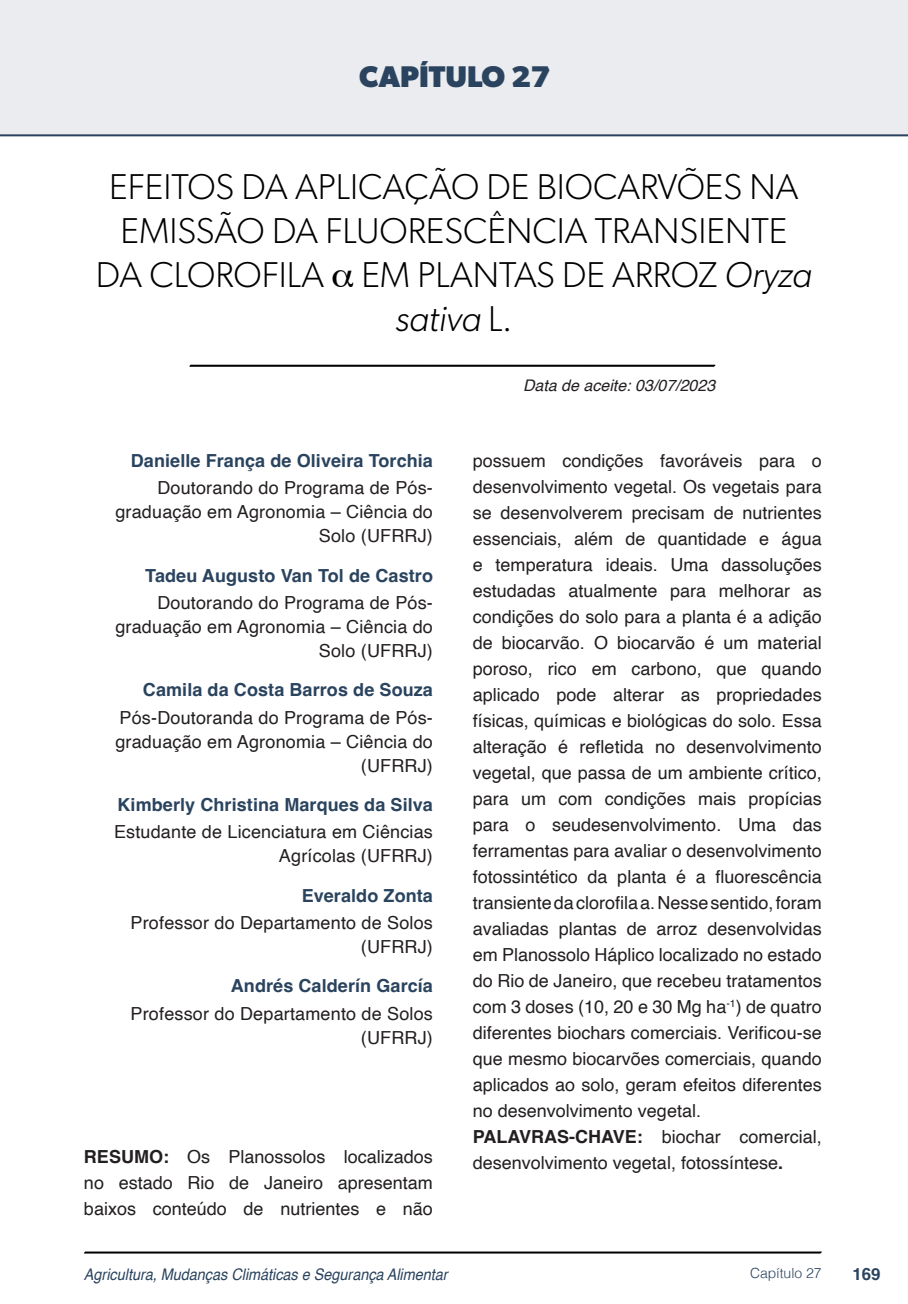
<style>
.page{position:relative;width:908px;height:1304px;background:#fff}
.page>*{position:absolute;margin:0;border:0;box-sizing:border-box;transform-origin:0 0}
.nome_artigos{font:300 36px/44px "Gibson";color:#000;text-align:center}
.capítulos{font:700 30px "Gibson";color:#2a435e}
.Resumos_e_PC_TXT{font:18px/26px "Helvetica";color:#231f20;text-align:justify}
.info_autores{font:18px/24px "Helvetica";letter-spacing:.01em;color:#231f20;text-align:right}
.nome_autores{font:700 18px "Helvetica";letter-spacing:.005em;color:#2a435e}
.t1{font:700 16.8px "Helvetica";color:#2a435e}
.t2{font:italic 16px "Helvetica";color:#2a435e;scale:.9 1}
.t3{font:italic 16px "Helvetica";color:#231f20}
.t4{font:300 14px "Helvetica";color:#2a435e}
.s1{font-style:italic}
.s2{font-weight:700}
</style>
<div class="page">
<svg style="left:84px;top:1251px;width:737px;height:3px;background:#515151"></svg>
<svg style="left:189px;top:364px;width:526px;height:3px;background:#4f4f4f"></svg>
<div style="left:0;top:0;width:907px;height:136px;background:#eaecef"></div>
<div style="left:44px;top:72px;width:68px;height:61px;background:#eaecef"></div>
<p class="capítulos" style="left:359px;top:58px;width:192px">CAPÍTULO 27</p>
<p class="nome_artigos" style="left:96px;top:164px;width:717px">EFEITOS DA APLICAÇÃO DE BIOCARVÕES NA<br>EMISSÃO DA FLUORESCÊNCIA TRANSIENTE<br>DA CLOROFILA EM PLANTAS DE ARROZ <span class="s1">Oryza sativa</span> L.</p>
<p class="nome_autores" style="left:131px;top:450px;width:303px">Danielle França de Oliveira Torchia</p>
<p class="info_autores" style="left:115px;top:477px;width:319px">Doutorando do Programa de Pós&shy;graduação em Agronomia – Ciência do<br>Solo (UFRRJ)</p>
<p class="nome_autores" style="left:145px;top:564px;width:289px">Tadeu Augusto Van Tol de Castro</p>
<p class="info_autores" style="left:115px;top:591px;width:319px">Doutorando do Programa de Pós&shy;graduação em Agronomia – Ciência do<br>Solo (UFRRJ)</p>
<p class="nome_autores" style="left:143px;top:679px;width:291px">Camila da Costa Barros de Souza</p>
<p class="info_autores" style="left:115px;top:706px;width:319px">Pós-Doutoranda do Programa de Pós&shy;graduação em Agronomia – Ciência do (UFRRJ)</p>
<p class="nome_autores" style="left:117px;top:794px;width:317px">Kimberly Christina Marques da Silva</p>
<p class="info_autores" style="left:114px;top:821px;width:320px">Estudante de Licenciatura em Ciências<br>Agrícolas (UFRRJ)</p>
<p class="nome_autores" style="left:301px;top:884px;width:133px">Everaldo Zonta</p>
<p class="info_autores" style="left:130px;top:911px;width:304px">Professor do Departamento de Solos (UFRRJ)</p>
<p class="nome_autores" style="left:231px;top:975px;width:203px">Andrés Calderín García</p>
<p class="info_autores" style="left:130px;top:1002px;width:304px">Professor do Departamento de Solos (UFRRJ)</p>
<p class="Resumos_e_PC_TXT" style="left:84px;top:1144px;width:350px"><span class="s2">RESUMO:</span> Os Planossolos localizados no estado Rio de Janeiro apresentam baixos conteúdo de nutrientes e não</p>
<p class="t3" style="left:523px;top:373px;width:194px">Data de aceite: 03/07/2023</p>
<p class="Resumos_e_PC_TXT" style="left:472px;top:448px;width:350px">possuem condições favoráveis para o desenvolvimento vegetal. Os vegetais para se desenvolverem precisam de nutrientes essenciais, além de quantidade e água e temperatura ideais. Uma dassoluções estudadas atualmente para melhorar as condições do solo para a planta é a adição de biocarvão. O biocarvão é um material poroso, rico em carbono, que quando aplicado pode alterar as propriedades físicas, químicas e biológicas do solo. Essa alteração é refletida no desenvolvimento vegetal, que passa de um ambiente crítico, para um com condições mais propícias para o seudesenvolvimento. Uma das ferramentas para avaliar o desenvolvimento fotossintético da planta é a fluorescência transiente da clorofila a. Nesse sentido, foram avaliadas plantas de arroz desenvolvidas em Planossolo Háplico localizado no estado do Rio de Janeiro, que recebeu tratamentos com 3 doses (10, 20 e 30 Mg ha<sup>-1</sup>) de quatro diferentes biochars comerciais. Verificou-se que mesmo biocarvões comerciais, quando aplicados ao solo, geram efeitos diferentes no desenvolvimento vegetal.</p>
<p class="Resumos_e_PC_TXT" style="left:472px;top:1124px;width:350px"><span class="s2">PALAVRAS-CHAVE:</span> biochar comercial, desenvolvimento vegetal, fotossíntese<span class="s2">.</span></p>
<p class="t2" style="left:84px;top:1261px;width:405px">Agricultura, Mudanças Climáticas e Segurança Alimentar</p>
<p class="t4" style="left:749px;top:1261px;width:73px">Capítulo 27</p>
<p class="t1" style="left:851px;top:1264px;width:30px">169</p>
</div>
